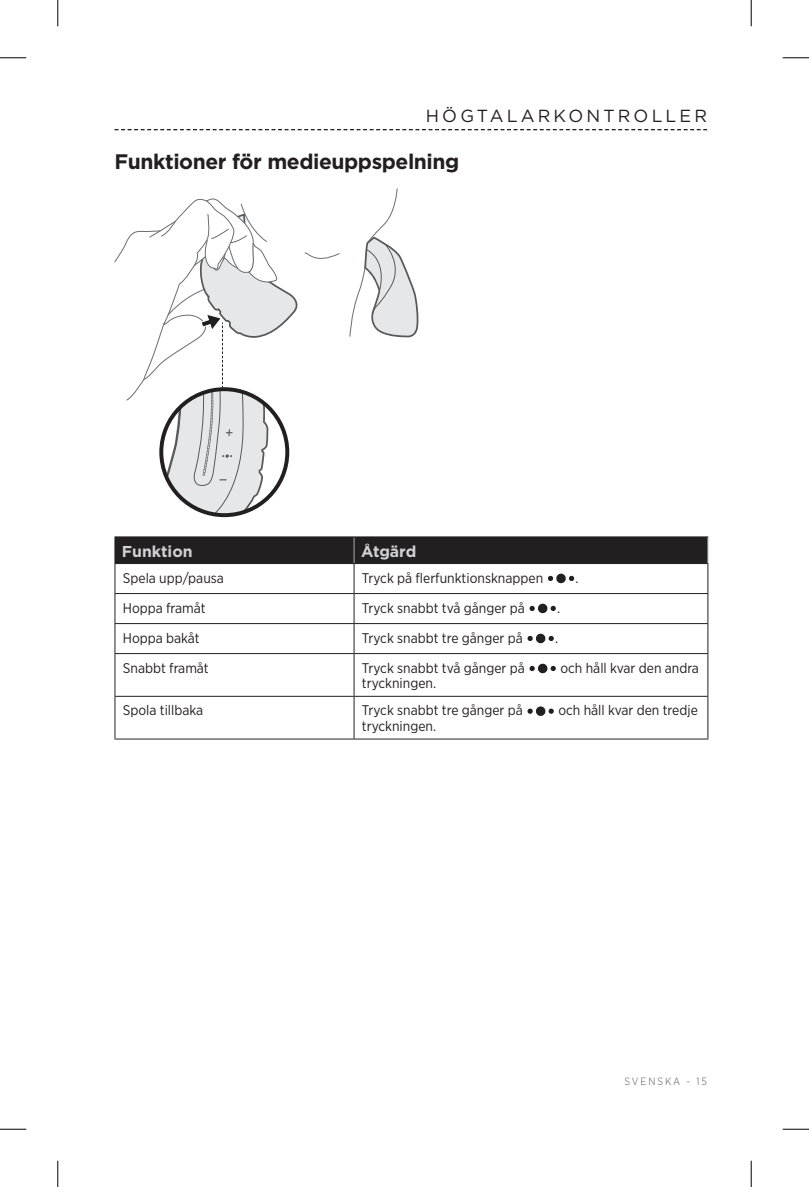
<style>
.page{position:relative;width:809px;height:1187px;background:#fff}
.page>*{position:absolute;margin:0;border:0;box-sizing:border-box;transform-origin:0 0}
.t1{font:700 21px "Gotham";letter-spacing:-.02em;color:#231f20}
.t2{font:17.5px "Gotham";color:#231f20}
.t3{font:700 15.75px "Gotham";color:#d1d2d4}
.t4{font:14px "Gotham Narrow";color:#231f20}
.t5{font:300 10.5px "Gotham Narrow";letter-spacing:.18em;color:#57585a}
</style>
<div class="page">
<svg style="left:114px;top:129px;width:593px;height:1px"></svg>
<svg style="left:349px;top:188px;width:70px;height:149px"></svg>
<svg style="left:114px;top:198px;width:226px;height:317px"></svg>
<hr style="left:114px;top:653px;width:240px;height:1px;background:#231f20">
<hr style="left:354px;top:653px;width:354px;height:1px;background:#231f20">
<hr style="left:707px;top:654px;width:1px;height:42px;background:#231f20">
<hr style="left:114px;top:696px;width:240px;height:1px;background:#231f20">
<hr style="left:354px;top:696px;width:354px;height:1px;background:#231f20">
<hr style="left:707px;top:696px;width:1px;height:42px;background:#231f20">
<hr style="left:114px;top:738px;width:240px;height:1px;background:#231f20">
<hr style="left:354px;top:738px;width:354px;height:1px;background:#231f20">
<hr style="left:114px;top:654px;width:1px;height:42px;background:#231f20">
<hr style="left:353px;top:654px;width:1px;height:42px;background:#231f20">
<hr style="left:114px;top:696px;width:1px;height:42px;background:#231f20">
<hr style="left:353px;top:696px;width:1px;height:42px;background:#231f20">
<hr style="left:114px;top:536px;width:240px;height:1px;background:#231f20">
<hr style="left:354px;top:536px;width:354px;height:1px;background:#231f20">
<svg style="left:114px;top:537px;width:594px;height:116px"></svg>
<svg style="left:529px;top:663px;width:26px;height:10px"></svg>
<svg style="left:527px;top:706px;width:26px;height:10px"></svg>
<svg style="left:0;top:57px;width:26px;height:1px"></svg>
<svg style="left:782px;top:57px;width:26px;height:1px"></svg>
<svg style="left:0;top:1128px;width:26px;height:1px"></svg>
<svg style="left:782px;top:1128px;width:26px;height:1px"></svg>
<svg style="left:57px;top:0;width:1px;height:26px"></svg>
<svg style="left:57px;top:1160px;width:1px;height:26px"></svg>
<svg style="left:750px;top:0;width:1px;height:26px"></svg>
<svg style="left:750px;top:1160px;width:1px;height:26px"></svg>
<p class="t2" style="left:426px;top:105px;width:33px">HÖGTALARKONTROLLER</p>
<h1 class="t1" style="left:114px;top:148px;width:346px">Funktioner för medieuppspelning</h1>
<p class="t3" style="left:122px;top:540px;width:72px">Funktion</p>
<p class="t3" style="left:361px;top:540px;width:57px">Åtgärd</p>
<p class="t4" style="left:123px;top:569px;width:103px">Spela upp/pausa</p>
<p class="t4" style="left:362px;top:569px;width:183px">Tryck på flerfunktionsknappen</p>
<p class="t4" style="left:575px;top:569px;width:5px">.</p>
<p class="t4" style="left:123px;top:599px;width:84px">Hoppa framåt</p>
<p class="t4" style="left:362px;top:599px;width:164px">Tryck snabbt två gånger på</p>
<p class="t4" style="left:557px;top:599px;width:5px">.</p>
<p class="t4" style="left:123px;top:629px;width:78px">Hoppa bakåt</p>
<p class="t4" style="left:362px;top:629px;width:162px">Tryck snabbt tre gånger på</p>
<p class="t4" style="left:555px;top:629px;width:5px">.</p>
<p class="t4" style="left:123px;top:659px;width:87px">Snabbt framåt</p>
<p class="t4" style="left:362px;top:659px;width:164px">Tryck snabbt två gånger på</p>
<p class="t4" style="left:560px;top:659px;width:140px">och håll kvar den andra</p>
<p class="t4" style="left:362px;top:675px;width:76px">tryckningen.</p>
<p class="t4" style="left:123px;top:701px;width:82px">Spola tillbaka</p>
<p class="t4" style="left:362px;top:701px;width:162px">Tryck snabbt tre gånger på</p>
<p class="t4" style="left:558px;top:701px;width:141px">och håll kvar den tredje</p>
<p class="t4" style="left:362px;top:717px;width:76px">tryckningen.</p>
<p class="t5" style="left:624px;top:1075px;width:84px">SVENSKA - 15</p>
</div>
